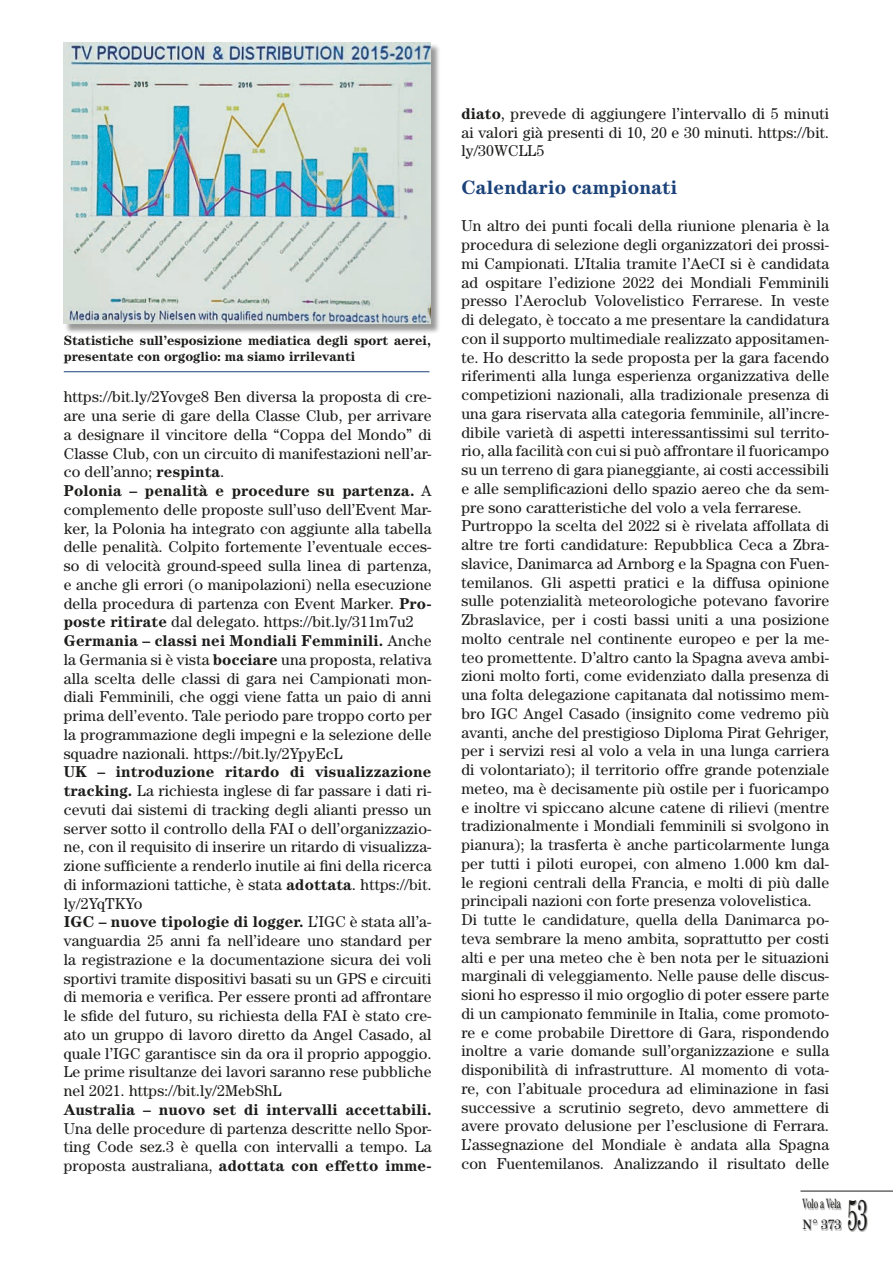
<style>
.page{position:relative;width:893px;height:1263px;background:#fff}
.page>*{position:absolute;margin:0;border:0;box-sizing:border-box;transform-origin:0 0}
.t1{font:43.2px "Century";color:#1c1c1b;scale:.46 1}
.t2{font:700 19.5px "Century";letter-spacing:.01em;color:#1b4279}
.t3{font:15.75px/18.8px "Century";letter-spacing:.01em;color:#1c1c1b}
.t4{font:700 15.75px "Century";letter-spacing:.01em;color:#1c1c1b}
.t5{font:700 13.5px/16.2px "Century";color:#1c1c1b}
.t6{font:13.5px/21px "Century";color:#1c1c1b;scale:.59 1}
.s1{font-weight:700}
</style>
<div class="page">
<div style="left:64px;top:43px;width:377px;height:291px;background:#1c1c1b;opacity:.45"></div>
<img style="left:64px;top:43px;width:367px;height:281px">
<hr style="left:64px;top:371px;width:365px;height:1px;background:#1b4279">
<div style="left:848px;top:1200px;width:20px;height:32px;background:#1c1c1b;opacity:.45"></div>
<hr style="left:800px;top:1191px;width:93px;height:1px;background:#1c1c1b">
<div style="left:802px;top:1199px;width:40px;height:32px;background:#1c1c1b;opacity:.45"></div>
<p class="t5" style="left:64px;top:332px;width:369px">Statistiche sull’esposizione mediatica degli sport aerei, presentate con orgoglio: ma siamo irrilevanti</p>
<p class="t3" style="left:64px;top:387px;width:369px">https://bit.ly/2Yovge8 Ben diversa la proposta di cre&shy;are una serie di gare della Classe Club, per arrivare a designare il vincitore della “Coppa del Mondo” di Classe Club, con un circuito di manifestazioni nell’ar&shy;co dell’anno; <span class="s1">respinta</span>.<br><span class="s1">Polonia – penalità e procedure su partenza.</span> A complemento delle proposte sull’uso dell’Event Mar&shy;ker, la Polonia ha integrato con aggiunte alla tabella delle penalità. Colpito fortemente l’eventuale ecces&shy;so di velocità ground-speed sulla linea di partenza, e anche gli errori (o manipolazioni) nella esecuzione della procedura di partenza con Event Marker. <span class="s1">Pro&shy;poste ritirate</span> dal delegato. https://bit.ly/311m7u2<br><span class="s1">Germania – classi nei Mondiali Femminili.</span> Anche la Germania si è vista <span class="s1">bocciare</span> una proposta, relativa alla scelta delle classi di gara nei Campionati mon&shy;diali Femminili, che oggi viene fatta un paio di anni prima dell’evento. Tale periodo pare troppo corto per la programmazione degli impegni e la selezione delle squadre nazionali. https://bit.ly/2YpyEcL</p>
<p class="t3" style="left:64px;top:762px;width:369px"><span class="s1">UK – introduzione ritardo di visualizzazione tracking.</span> La richiesta inglese di far passare i dati ri&shy;cevuti dai sistemi di tracking degli alianti presso un server sotto il controllo della FAI o dell’organizzazio&shy;ne, con il requisito di inserire un ritardo di visualizza&shy;zione sufficiente a renderlo inutile ai fini della ricerca di informazioni tattiche, è stata <span class="s1">adottata</span>. https://bit. ly/2YqTKYo<br><span class="s1">IGC – nuove tipologie di logger.</span> L’IGC è stata all’a&shy;vanguardia 25 anni fa nell’ideare uno standard per la registrazione e la documentazione sicura dei voli sportivi tramite dispositivi basati su un GPS e circuiti di memoria e verifica. Per essere pronti ad affrontare le sfide del futuro, su richiesta della FAI è stato cre&shy;ato un gruppo di lavoro diretto da Angel Casado, al quale l’IGC garantisce sin da ora il proprio appoggio.<br>Le prime risultanze dei lavori saranno rese pubbliche nel 2021. https://bit.ly/2MebShL</p>
<p class="t4" style="left:64px;top:1100px;width:369px">Australia – nuovo set di intervalli accettabili.</p>
<p class="t3" style="left:64px;top:1118px;width:369px;text-align:justify">Una delle procedure di partenza descritte nello Spor&shy;ting Code sez.3 è quella con intervalli a tempo. La proposta australiana, <span class="s1">adottata con effetto imme-</span></p>
<p class="t3" style="left:461px;top:104px;width:369px;text-align:justify"><span class="s1">diato</span>, prevede di aggiungere l’intervallo di 5 minuti ai valori già presenti di 10, 20 e 30 minuti. https://bit. ly/30WCLL5</p>
<p class="t2" style="left:461px;top:175px;width:217px">Calendario campionati</p>
<p class="t3" style="left:461px;top:216px;width:369px">Un altro dei punti focali della riunione plenaria è la procedura di selezione degli organizzatori dei prossi&shy;mi Campionati. L’Italia tramite l’AeCI si è candidata ad ospitare l’edizione 2022 dei Mondiali Femminili presso l’Aeroclub Volovelistico Ferrarese. In veste di delegato, è toccato a me presentare la candidatura con il supporto multimediale realizzato appositamen&shy;te. Ho descritto la sede proposta per la gara facendo riferimenti alla lunga esperienza organizzativa delle competizioni nazionali, alla tradizionale presenza di una gara riservata alla categoria femminile, all’incre&shy;dibile varietà di aspetti interessantissimi sul territo&shy;rio, alla facilità con cui si può affrontare il fuoricampo su un terreno di gara pianeggiante, ai costi accessibili e alle semplificazioni dello spazio aereo che da sem&shy;pre sono caratteristiche del volo a vela ferrarese.<br>Purtroppo la scelta del 2022 si è rivelata affollata di altre tre forti candidature: Repubblica Ceca a Zbra&shy;slavice, Danimarca ad Arnborg e la Spagna con Fuen&shy;temilanos. Gli aspetti pratici e la diffusa opinione sulle potenzialità meteorologiche potevano favorire Zbraslavice, per i costi bassi uniti a una posizione molto centrale nel continente europeo e per la me&shy;teo promettente. D’altro canto la Spagna aveva ambi&shy;zioni molto forti, come evidenziato dalla presenza di una folta delegazione capitanata dal notissimo mem&shy;bro IGC Angel Casado (insignito come vedremo più avanti, anche del prestigioso Diploma Pirat Gehriger, per i servizi resi al volo a vela in una lunga carriera di volontariato); il territorio offre grande potenziale meteo, ma è decisamente più ostile per i fuoricampo e inoltre vi spiccano alcune catene di rilievi (mentre tradizionalmente i Mondiali femminili si svolgono in pianura); la trasferta è anche particolarmente lunga per tutti i piloti europei, con almeno 1.000 km dal&shy;le regioni centrali della Francia, e molti di più dalle principali nazioni con forte presenza volovelistica.<br>Di tutte le candidature, quella della Danimarca po&shy;teva sembrare la meno ambita, soprattutto per costi alti e per una meteo che è ben nota per le situazioni marginali di veleggiamento. Nelle pause delle discus&shy;sioni ho espresso il mio orgoglio di poter essere parte di un campionato femminile in Italia, come promoto&shy;re e come probabile Direttore di Gara, rispondendo inoltre a varie domande sull’organizzazione e sulla disponibilità di infrastrutture. Al momento di vota&shy;re, con l’abituale procedura ad eliminazione in fasi successive a scrutinio segreto, devo ammettere di avere provato delusione per l’esclusione di Ferrara.<br>L’assegnazione del Mondiale è andata alla Spagna con Fuentemilanos. Analizzando il risultato delle</p>
<p class="t6" style="left:803px;top:1193px;width:67px">Volo a Vela<br>N° 373</p>
<h1 class="t1" style="left:848px;top:1190px;width:45px">53</h1>
</div>
